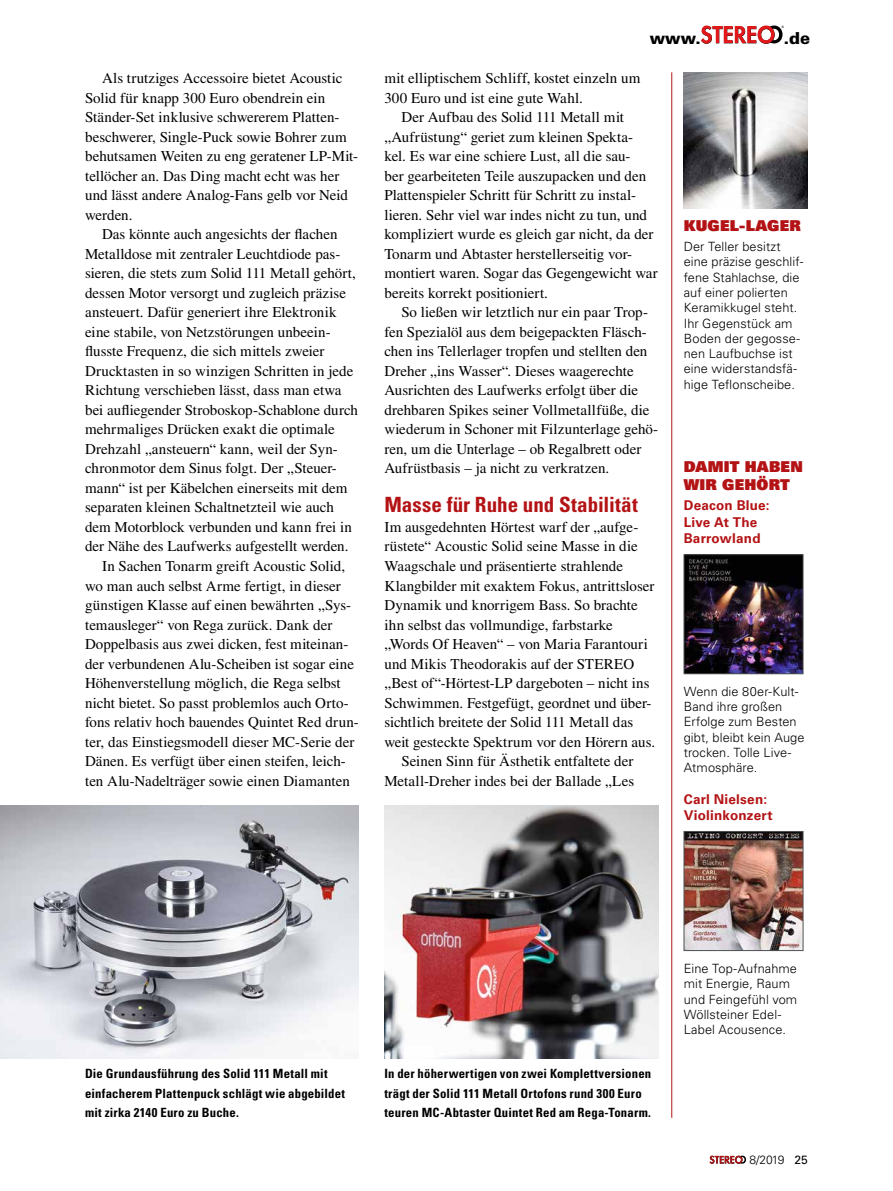
<style>
.page{position:relative;width:893px;height:1191px;background:#fff}
.page>*{position:absolute;margin:0;border:0;box-sizing:border-box;transform-origin:0 0}
.t1{font:700 condensed 21px "Univers LT Std";color:#b41315}
.t2{font:900 16.5px "Univers LT Std";color:#000}
.t3{font:15px/19.5px "Times LT Std";color:#000}
.t4{font:15px/18px "Univers LT Std X Black";letter-spacing:.015em;color:#b41315}
.t5{font:700 13.5px/16.2px "Univers LT Std";letter-spacing:.015em;color:#b41315}
.t6{font:300 12.75px/15.3px "Univers LT Std";letter-spacing:.005em;color:#000}
.t7{font:700 condensed 12.75px/19.5px "Univers LT Std";letter-spacing:.015em;color:#000}
.t8{font:300 12px "Univers LT Std";color:#000}
.s1{font-weight:400}
</style>
<div class="page">
<svg style="left:709px;top:1155px;width:37px;height:8px"></svg>
<hr style="left:671px;top:72px;width:1px;height:1045px;background:#b41315">
<img style="left:686px;top:833px;width:115px;height:115px">
<div style="left:684px;top:831px;width:119px;height:119px;border:1px solid #4e5052"></div>
<img style="left:686px;top:556px;width:115px;height:116px">
<div style="left:684px;top:554px;width:119px;height:120px;border:1px solid #4e5052"></div>
<img style="left:684px;top:72px;width:124px;height:136px">
<img style="left:0;top:805px;width:359px;height:253px">
<img style="left:384px;top:805px;width:274px;height:253px">
<svg style="left:701px;top:26px;width:83px;height:18px"></svg>
<p class="t3" style="left:85px;top:68px;width:274px;text-indent:17px">Als trutziges Accessoire bietet Acoustic Solid für knapp 300 Euro obendrein ein Ständer-Set inklusive schwererem Platten&shy;beschwerer, Single-Puck sowie Bohrer zum behutsamen Weiten zu eng geratener LP-Mit&shy;tellöcher an. Das Ding macht echt was her und lässt andere Analog-Fans gelb vor Neid werden.</p>
<p class="t3" style="left:102px;top:224px;width:237px">Das könnte auch angesichts der flachen</p>
<p class="t3" style="left:85px;top:244px;width:257px">Metalldose mit zentraler Leuchtdiode pas-</p>
<p class="t3" style="left:85px;top:263px;width:272px">sieren, die stets zum Solid 111 Metall gehört,</p>
<p class="t3" style="left:85px;top:283px;width:263px">dessen Motor versorgt und zugleich präzise</p>
<p class="t3" style="left:85px;top:302px;width:253px">ansteuert. Dafür generiert ihre Elektronik</p>
<p class="t3" style="left:85px;top:322px;width:247px">eine stabile, von Netzstörungen unbeein-</p>
<p class="t3" style="left:85px;top:341px;width:241px">flusste Frequenz, die sich mittels zweier</p>
<p class="t3" style="left:85px;top:361px;width:270px">Drucktasten in so winzigen Schritten in jede</p>
<p class="t3" style="left:85px;top:380px;width:258px">Richtung verschieben lässt, dass man etwa</p>
<p class="t3" style="left:85px;top:400px;width:275px">bei aufliegender Stroboskop-Schablone durch</p>
<p class="t3" style="left:85px;top:419px;width:251px">mehrmaliges Drücken exakt die optimale</p>
<p class="t3" style="left:85px;top:439px;width:254px">Drehzahl „ansteuern“ kann, weil der Syn-</p>
<p class="t3" style="left:85px;top:458px;width:253px">chronmotor dem Sinus folgt. Der „Steuer-</p>
<p class="t3" style="left:85px;top:478px;width:264px">mann“ ist per Käbelchen einerseits mit dem</p>
<p class="t3" style="left:85px;top:497px;width:250px">separaten kleinen Schaltnetzteil wie auch</p>
<p class="t3" style="left:85px;top:517px;width:269px">dem Motorblock verbunden und kann frei in</p>
<p class="t3" style="left:85px;top:536px;width:265px">der Nähe des Laufwerks aufgestellt werden.</p>
<p class="t3" style="left:102px;top:556px;width:245px">In Sachen Tonarm greift Acoustic Solid,</p>
<p class="t3" style="left:85px;top:575px;width:257px">wo man auch selbst Arme fertigt, in dieser</p>
<p class="t3" style="left:85px;top:595px;width:268px">günstigen Klasse auf einen bewährten „Sys-</p>
<p class="t3" style="left:85px;top:614px;width:249px">temausleger“ von Rega zurück. Dank der</p>
<p class="t3" style="left:85px;top:634px;width:265px">Doppelbasis aus zwei dicken, fest miteinan-</p>
<p class="t3" style="left:85px;top:653px;width:271px">der verbundenen Alu-Scheiben ist sogar eine</p>
<p class="t3" style="left:85px;top:673px;width:257px">Höhenverstellung möglich, die Rega selbst</p>
<p class="t3" style="left:85px;top:692px;width:265px">nicht bietet. So passt problemlos auch Orto-</p>
<p class="t3" style="left:85px;top:712px;width:275px">fons relativ hoch bauendes Quintet Red drun-</p>
<p class="t3" style="left:85px;top:731px;width:271px">ter, das Einstiegsmodell dieser MC-Serie der</p>
<p class="t3" style="left:85px;top:751px;width:262px">Dänen. Es verfügt über einen steifen, leich-</p>
<p class="t3" style="left:85px;top:770px;width:266px">ten Alu-Nadelträger sowie einen Diamanten</p>
<p class="t2" style="left:650px;top:28px;width:53px">www.</p>
<p class="t2" style="left:784px;top:28px;width:28px">.de</p>
<p class="t3" style="left:384px;top:68px;width:258px">mit elliptischem Schliff, kostet einzeln um<br>300 Euro und ist eine gute Wahl.</p>
<p class="t3" style="left:384px;top:107px;width:275px;text-indent:17px">Der Aufbau des Solid 111 Metall mit „Aufrüstung“ geriet zum kleinen Spekta&shy;kel. Es war eine schiere Lust, all die sau-<br>ber gearbeiteten Teile auszupacken und den Plattenspieler Schritt für Schritt zu instal&shy;lieren. Sehr viel war indes nicht zu tun, und kompliziert wurde es gleich gar nicht, da der Tonarm und Abtaster herstellerseitig vor&shy;montiert waren. Sogar das Gegengewicht war bereits korrekt positioniert.</p>
<p class="t3" style="left:384px;top:302px;width:275px;text-indent:17px">So ließen wir letztlich nur ein paar Trop&shy;fen Spezialöl aus dem beigepackten Fläsch&shy;chen ins Tellerlager tropfen und stellten den Dreher „ins Wasser“. Dieses waagerechte Ausrichten des Laufwerks erfolgt über die drehbaren Spikes seiner Vollmetallfüße, die wiederum in Schoner mit Filzunterlage gehö&shy;ren, um die Unterlage – ob Regalbrett oder Aufrüstbasis – ja nicht zu verkratzen.</p>
<h1 class="t1" style="left:384px;top:492px;width:255px">Masse für Ruhe und Stabilität</h1>
<p class="t3" style="left:384px;top:517px;width:255px">Im ausgedehnten Hörtest warf der „aufge-</p>
<p class="t3" style="left:384px;top:536px;width:255px">rüstete“ Acoustic Solid seine Masse in die</p>
<p class="t3" style="left:384px;top:556px;width:240px">Waagschale und präsentierte strahlende</p>
<p class="t3" style="left:384px;top:575px;width:272px">Klangbilder mit exaktem Fokus, antrittsloser</p>
<p class="t3" style="left:384px;top:595px;width:255px">Dynamik und knorrigem Bass. So brachte</p>
<p class="t3" style="left:384px;top:614px;width:230px">ihn selbst das vollmundige, farbstarke</p>
<p class="t3" style="left:384px;top:634px;width:265px">„Words Of Heaven“ – von Maria Farantouri</p>
<p class="t3" style="left:384px;top:653px;width:251px">und Mikis Theodorakis auf der STEREO</p>
<p class="t3" style="left:384px;top:673px;width:267px">„Best of“-Hörtest-LP dargeboten – nicht ins</p>
<p class="t3" style="left:384px;top:692px;width:269px">Schwimmen. Festgefügt, geordnet und über-</p>
<p class="t3" style="left:384px;top:712px;width:250px">sichtlich breitete der Solid 111 Metall das</p>
<p class="t3" style="left:384px;top:731px;width:272px">weit gesteckte Spektrum vor den Hörern aus.</p>
<p class="t3" style="left:401px;top:751px;width:233px">Seinen Sinn für Ästhetik entfaltete der</p>
<p class="t3" style="left:384px;top:770px;width:251px">Metall-Dreher indes bei der Ballade „Les</p>
<p class="t4" style="left:684px;top:217px;width:119px">KUGEL-LAGER</p>
<p class="t6" style="left:684px;top:239px;width:121px">Der Teller besitzt eine präzise geschlif&shy;fene Stahlachse, die auf einer polierten<br>Keramikkugel steht.<br>Ihr Gegenstück am<br>Boden der gegosse&shy;nen Laufbuchse ist eine widerstandsfä&shy;hige Teflonscheibe.</p>
<p class="t4" style="left:684px;top:457px;width:121px">DAMIT HABEN<br>WIR GEHÖRT</p>
<p class="t5" style="left:684px;top:497px;width:87px">Deacon Blue:<br>Live At The<br>Barrowland</p>
<p class="t6" style="left:684px;top:683px;width:122px">Wenn die 80er-Kult-<br>Band ihre großen<br>Erfolge zum Besten gibt, bleibt kein Auge trocken. Tolle Live-<br>Atmosphäre.</p>
<p class="t5" style="left:684px;top:791px;width:90px">Carl Nielsen:<br>Violinkonzert</p>
<p class="t6" style="left:684px;top:961px;width:115px">Eine Top-Aufnahme mit Energie, Raum und Feingefühl vom<br>Wöllsteiner Edel-<br>Label Acousence.</p>
<p class="t7" style="left:85px;top:1063px;width:262px">Die Grundausführung des Solid 111 Metall mit einfacherem Plattenpuck schlägt wie abgebildet mit zirka 2140 Euro zu Buche.</p>
<p class="t7" style="left:384px;top:1063px;width:268px">In der höherwertigen von zwei Komplettversionen trägt der Solid 111 Metall Ortofons rund 300 Euro teuren MC-Abtaster Quintet Red am Rega-Tonarm.</p>
<p class="t8" style="left:749px;top:1152px;width:60px">8/2019 <span class="s1">25</span></p>
</div>
